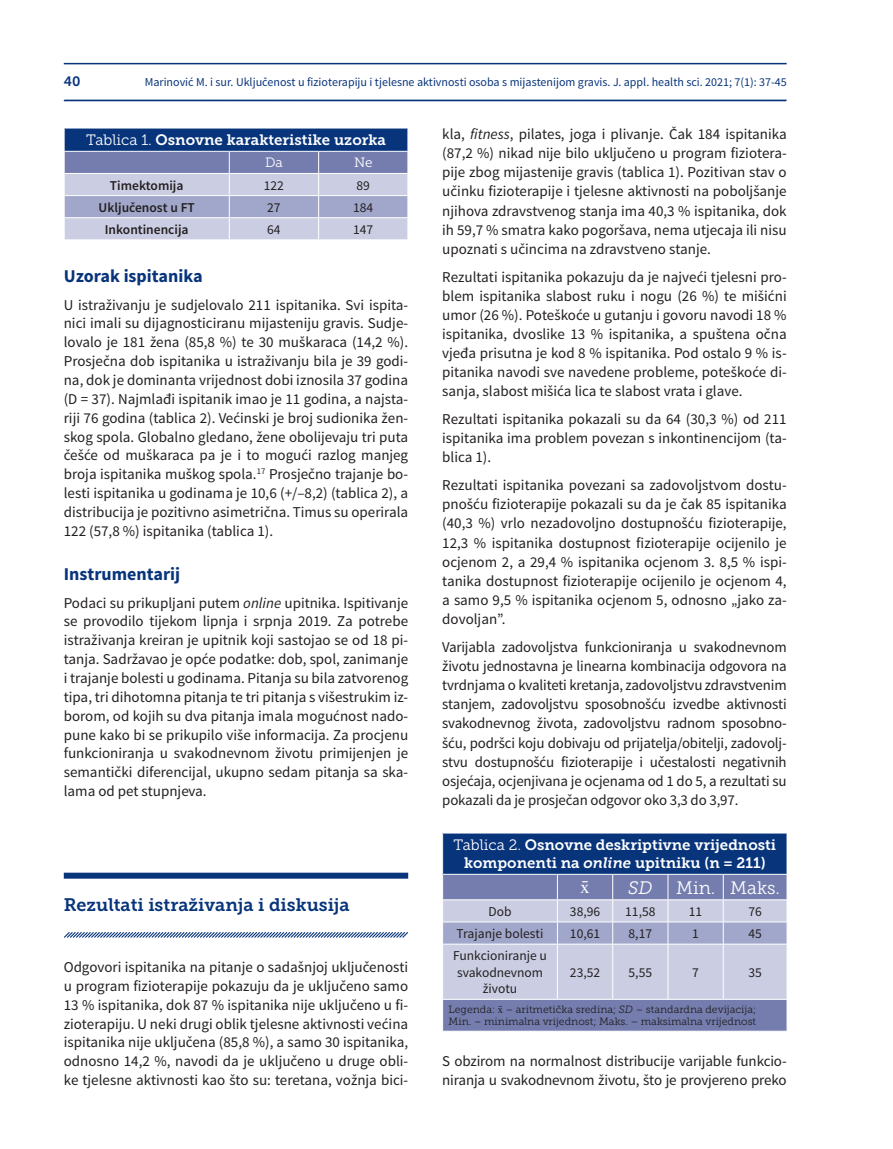
<style>
.page{position:relative;width:893px;height:1149px;background:#fff}
.page>*{position:absolute;margin:0;border:0;box-sizing:border-box;transform-origin:0 0}
.a{font:18px "Museo Slab 700";color:#08347b}
.podpodnaslov{font:700 18px "Source Sans Pro";color:#08347b}
.tablica-podnaslov{font:18px "Museo Slab 300";color:#fff}
.tablica-podnaslov-2{font:18px "Times New Roman";color:#fff}
.tablica-podnaslov-3{font:italic 18px "Museo Slab 300";color:#fff}
.text{font:15px/19.2px "Source Sans Pro";color:#231f20;text-align:justify}
.tablica_naslov{font:15px/18px "Museo Slab 700";color:#fff;text-align:center}
.tablica{font:13.5px/16.5px "Source Sans Pro";color:#231f20;text-align:center}
.tablica-2{font:600 13.5px "Source Sans Pro";color:#231f20}
.tablica-podnaslov-4{font:13.5px "Museo Slab 300";color:#fff}
.t1{font:13.5px "Museo Slab 700";color:#08347b}
.t2{font:12px "Source Sans Pro";color:#08347b}
.tablica-fus{font:10.5px/12px "Museo Slab 300";color:#231f20}
.s1{font-style:italic}
.s2{font-family:"Museo Slab 300"}
.s3{font-family:"Times New Roman"}
</style>
<div class="page">
<hr style="left:64px;top:63px;width:723px;height:1px;background:#08347b">
<svg style="left:63px;top:99px;width:724px;height:2px"></svg>
<div style="left:443px;top:832px;width:344px;height:42px;background:#08347b"></div>
<div style="left:443px;top:999px;width:344px;height:31px;background:#747dae"></div>
<hr style="left:442px;top:832px;width:115px;height:1px;background:#fff">
<hr style="left:557px;top:832px;width:56px;height:1px;background:#fff">
<hr style="left:613px;top:832px;width:55px;height:1px;background:#fff">
<hr style="left:668px;top:832px;width:55px;height:1px;background:#fff">
<hr style="left:723px;top:832px;width:64px;height:1px;background:#fff">
<hr style="left:442px;top:873px;width:115px;height:1px;background:#fff">
<hr style="left:557px;top:873px;width:56px;height:1px;background:#fff">
<hr style="left:613px;top:873px;width:55px;height:1px;background:#fff">
<hr style="left:668px;top:873px;width:55px;height:1px;background:#fff">
<hr style="left:723px;top:873px;width:64px;height:1px;background:#fff">
<svg style="left:442px;top:874px;width:345px;height:124px;background:#b6bad6"></svg>
<hr style="left:442px;top:943px;width:115px;height:1px;background:#fff">
<hr style="left:442px;top:944px;width:1px;height:54px;background:#fff">
<hr style="left:557px;top:943px;width:56px;height:1px;background:#fff">
<hr style="left:557px;top:944px;width:1px;height:54px;background:#fff">
<hr style="left:613px;top:943px;width:55px;height:1px;background:#fff">
<hr style="left:612px;top:944px;width:1px;height:54px;background:#fff">
<hr style="left:668px;top:943px;width:55px;height:1px;background:#fff">
<hr style="left:668px;top:944px;width:1px;height:54px;background:#fff">
<hr style="left:723px;top:943px;width:64px;height:1px;background:#fff">
<hr style="left:723px;top:944px;width:1px;height:54px;background:#fff">
<div style="left:64px;top:872px;width:344px;height:6px;background:#08347b"></div>
<svg style="left:64px;top:932px;width:345px;height:6px;background:#8fa2c2"></svg>
<svg style="left:64px;top:128px;width:344px;height:111px;background:#8e9ac0"></svg>
<p class="t1" style="left:64px;top:73px;width:18px">40</p>
<p class="t2" style="left:145px;top:74px;width:643px">Marinović M. i sur. Uključenost u fizioterapiju i tjelesne aktivnosti osoba s mijastenijom gravis. J. appl. health sci. 2021; 7(1): 37-45</p>
<p class="text" style="left:442px;top:124px;width:346px">kla, <span class="s1">fitness</span>, pilates, joga i plivanje. Čak 184 ispitanika (87,2 %) nikad nije bilo uključeno u program fiziotera&shy;pije zbog mijastenije gravis (tablica 1). Pozitivan stav o učinku fizioterapije i tjelesne aktivnosti na poboljšanje njihova zdravstvenog stanja ima 40,3 % ispitanika, dok ih 59,7 % smatra kako pogoršava, nema utjecaja ili nisu upoznati s učincima na zdravstveno stanje.</p>
<p class="text" style="left:442px;top:267px;width:346px">Rezultati ispitanika pokazuju da je najveći tjelesni pro&shy;blem ispitanika slabost ruku i nogu (26 %) te mišićni umor (26 %). Poteškoće u gutanju i govoru navodi 18 % ispitanika, dvoslike 13 % ispitanika, a spuštena očna vjeđa prisutna je kod 8 % ispitanika. Pod ostalo 9 % is&shy;pitanika navodi sve navedene probleme, poteškoće di&shy;sanja, slabost mišića lica te slabost vrata i glave.</p>
<p class="text" style="left:442px;top:409px;width:346px">Rezultati ispitanika pokazali su da 64 (30,3 %) od 211 ispitanika ima problem povezan s inkontinencijom (ta&shy;blica 1).</p>
<p class="text" style="left:442px;top:475px;width:346px">Rezultati ispitanika povezani sa zadovoljstvom dostu&shy;pnošću fizioterapije pokazali su da je čak 85 ispitanika (40,3 %) vrlo nezadovoljno dostupnošću fizioterapije, 12,3 % ispitanika dostupnost fizioterapije ocijenilo je ocjenom 2, a 29,4 % ispitanika ocjenom 3. 8,5 % ispi&shy;tanika dostupnost fizioterapije ocijenilo je ocjenom 4, a samo 9,5 % ispitanika ocjenom 5, odnosno „jako za&shy;dovoljan”.</p>
<p class="text" style="left:442px;top:637px;width:346px">Varijabla zadovoljstva funkcioniranja u svakodnevnom životu jednostavna je linearna kombinacija odgovora na tvrdnjama o kvaliteti kretanja, zadovoljstvu zdravstvenim stanjem, zadovoljstvu sposobnošću izvedbe aktivnosti svakodnevnog života, zadovoljstvu radnom sposobno&shy;šću, podršci koju dobivaju od prijatelja/obitelji, zadovolj&shy;stvu dostupnošću fizioterapije i učestalosti negativnih osjećaja, ocjenjivana je ocjenama od 1 do 5, a rezultati su pokazali da je prosječan odgovor oko 3,3 do 3,97.</p>
<p class="tablica_naslov" style="left:453px;top:836px;width:324px"><span class="s2">Tablica 2.</span> Osnovne deskriptivne vrijednosti komponenti na <span class="s1">online</span> upitniku (n = 211)</p>
<p class="tablica-podnaslov-2" style="left:581px;top:874px;width:12px">x̄</p>
<p class="tablica-podnaslov-3" style="left:628px;top:877px;width:26px">SD</p>
<p class="tablica-podnaslov" style="left:676px;top:877px;width:41px">Min.</p>
<p class="tablica-podnaslov" style="left:730px;top:877px;width:51px">Maks.</p>
<p class="tablica" style="left:488px;top:903px;width:25px">Dob</p>
<p class="tablica" style="left:570px;top:903px;width:32px">38,96</p>
<p class="tablica" style="left:625px;top:903px;width:32px">11,58</p>
<p class="tablica" style="left:689px;top:903px;width:15px">11</p>
<p class="tablica" style="left:748px;top:903px;width:15px">76</p>
<p class="tablica" style="left:457px;top:925px;width:88px">Trajanje bolesti</p>
<p class="tablica" style="left:570px;top:925px;width:32px">10,61</p>
<p class="tablica" style="left:629px;top:925px;width:25px">8,17</p>
<p class="tablica" style="left:692px;top:925px;width:8px">1</p>
<p class="tablica" style="left:748px;top:925px;width:15px">45</p>
<p class="tablica" style="left:453px;top:947px;width:96px">Funkcioniranje u svakodnevnom životu</p>
<p class="tablica_naslov" style="left:86px;top:131px;width:301px"><span class="s2">Tablica 1.</span> Osnovne karakteristike uzorka</p>
<p class="tablica-podnaslov-4" style="left:265px;top:155px;width:19px">Da</p>
<p class="tablica-podnaslov-4" style="left:354px;top:155px;width:20px">Ne</p>
<p class="tablica-2" style="left:110px;top:176px;width:75px">Timektomija</p>
<p class="tablica" style="left:264px;top:177px;width:22px">122</p>
<p class="tablica" style="left:357px;top:177px;width:15px">89</p>
<p class="tablica-2" style="left:99px;top:199px;width:98px">Uključenost u FT</p>
<p class="tablica" style="left:267px;top:199px;width:15px">27</p>
<p class="tablica" style="left:353px;top:199px;width:22px">184</p>
<p class="tablica-2" style="left:105px;top:221px;width:85px">Inkontinencija</p>
<p class="tablica" style="left:267px;top:221px;width:15px">64</p>
<p class="tablica" style="left:353px;top:221px;width:22px">147</p>
<p class="podpodnaslov" style="left:64px;top:264px;width:140px">Uzorak ispitanika</p>
<p class="text" style="left:64px;top:295px;width:346px">U istraživanju je sudjelovalo 211 ispitanika. Svi ispita&shy;nici imali su dijagnosticiranu mijasteniju gravis. Sudje&shy;lovalo je 181 žena (85,8 %) te 30 muškaraca (14,2 %).<br>Prosječna dob ispitanika u istraživanju bila je 39 godi&shy;na, dok je dominanta vrijednost dobi iznosila 37 godina (D = 37). Najmlađi ispitanik imao je 11 godina, a najsta&shy;riji 76 godina (tablica 2). Većinski je broj sudionika žen&shy;skog spola. Globalno gledano, žene obolijevaju tri puta češće od muškaraca pa je i to mogući razlog manjeg broja ispitanika muškog spola.<sup>17</sup> Prosječno trajanje bo&shy;lesti ispitanika u godinama je 10,6 (+/–8,2) (tablica 2), a distribucija je pozitivno asimetrična. Timus su operirala 122 (57,8 %) ispitanika (tablica 1).</p>
<p class="podpodnaslov" style="left:64px;top:562px;width:118px">Instrumentarij</p>
<p class="text" style="left:64px;top:593px;width:346px">Podaci su prikupljani putem <span class="s1">online</span> upitnika. Ispitivanje se provodilo tijekom lipnja i srpnja 2019. Za potrebe istraživanja kreiran je upitnik koji sastojao se od 18 pi&shy;tanja. Sadržavao je opće podatke: dob, spol, zanimanje i trajanje bolesti u godinama. Pitanja su bila zatvorenog tipa, tri dihotomna pitanja te tri pitanja s višestrukim iz&shy;borom, od kojih su dva pitanja imala mogućnost nado&shy;pune kako bi se prikupilo više informacija. Za procjenu funkcioniranja u svakodnevnom životu primijenjen je semantički diferencijal, ukupno sedam pitanja sa ska&shy;lama od pet stupnjeva.</p>
<p class="a" style="left:64px;top:893px;width:287px">Rezultati istraživanja i diskusija</p>
<p class="text" style="left:64px;top:957px;width:346px">Odgovori ispitanika na pitanje o sadašnjoj uključenosti u program fizioterapije pokazuju da je uključeno samo 13 % ispitanika, dok 87 % ispitanika nije uključeno u fi&shy;zioterapiju. U neki drugi oblik tjelesne aktivnosti većina ispitanika nije uključena (85,8 %), a samo 30 ispitanika, odnosno 14,2 %, navodi da je uključeno u druge obli&shy;ke tjelesne aktivnosti kao što su: teretana, vožnja bici-</p>
<p class="tablica" style="left:570px;top:963px;width:32px">23,52</p>
<p class="tablica" style="left:629px;top:963px;width:25px">5,55</p>
<p class="tablica" style="left:692px;top:963px;width:8px">7</p>
<p class="tablica" style="left:748px;top:963px;width:15px">35</p>
<p class="tablica-fus" style="left:449px;top:1003px;width:309px">Legenda: <span class="s3">x̄</span> – aritmetička sredina; <span class="s1">SD</span> – standardna devijacija;<br>Min. – minimalna vrijednost; Maks. – maksimalna vrijednost</p>
<p class="text" style="left:442px;top:1051px;width:346px">S obzirom na normalnost distribucije varijable funkcio&shy;niranja u svakodnevnom životu, što je provjereno preko</p>
</div>
